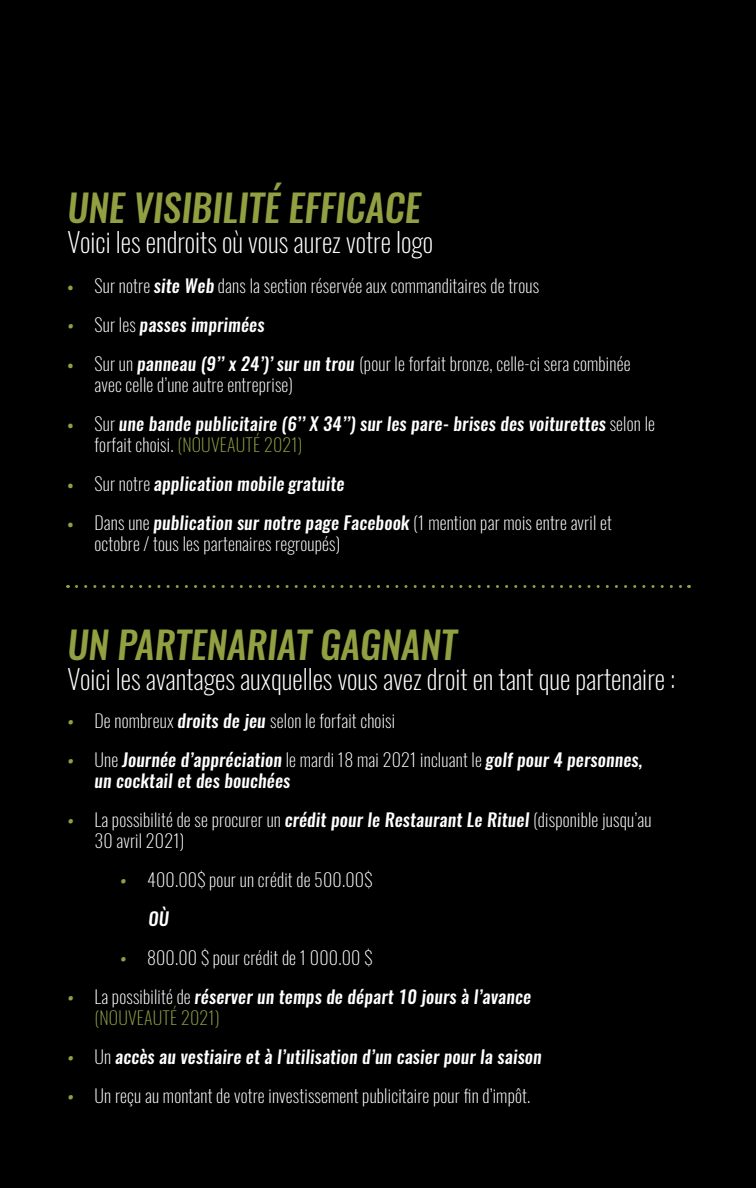
<style>
.page{position:relative;width:756px;height:1188px;background:#000}
.page>*{position:absolute;margin:0;border:0;box-sizing:border-box;transform-origin:0 0}
.t1{font:italic 500 37.5px "Oswald";color:#92a042}
.t2{font:200 27px "Oswald";color:#fff}
.t3{font:200 18px/21px "Oswald";letter-spacing:.01em;color:#fff}
.t4{font:italic 500 18px/21px "Oswald";letter-spacing:.01em;color:#fff}
.s1{font-weight:600;font-size:13.5px;color:#92a042}
.s2{font-weight:500;font-style:italic}
.s3{font-size:15px;color:#92a042}
.s4{font-weight:200;font-style:normal}
.s5{font-weight:600;font-style:normal;font-size:13.5px;color:#92a042}
.s6{font-weight:200;font-style:normal;color:#92a042}
.s7{font-weight:500;font-style:italic;font-size:15px;color:#92a042}
</style>
<div class="page">
<svg style="left:76px;top:585px;width:613px;height:3px"></svg>
<h1 class="t1" style="left:68px;top:182px;width:355px">UNE VISIBILITÉ EFFICACE</h1>
<h2 class="t2" style="left:68px;top:218px;width:367px">Voici les endroits où vous aurez votre logo</h2>
<p class="t3" style="left:68px;top:273px;width:473px"><span class="s1">•</span> Sur notre <span class="s2">site Web</span> dans la section réservée aux commanditaires de trous</p>
<p class="t4" style="left:68px;top:315px;width:198px"><span class="s3">•</span> <span class="s4">Sur les</span> passes imprimées</p>
<p class="t3" style="left:94px;top:351px;width:538px;text-indent:-27px"><span class="s1">•</span> Sur un <span class="s2">panneau (9’’ x 24’)’ sur un trou</span> (pour le forfait bronze, celle-ci sera combinée avec celle d’une autre entreprise)</p>
<p class="t4" style="left:94px;top:414px;width:562px;text-indent:-27px"><span class="s5">•</span> <span class="s4">Sur</span> une bande publicitaire (6’’ X 34’’) sur les pare- brises des voiturettes <span class="s4">selon le forfait choisi.</span> <span class="s6">(NOUVEAUTÉ 2021)</span></p>
<p class="t4" style="left:68px;top:474px;width:278px"><span class="s5">•</span> <span class="s4">Sur notre</span> application mobile gratuite</p>
<p class="t3" style="left:94px;top:510px;width:519px;text-indent:-27px"><span class="s1">•</span> Dans une <span class="s2">publication sur notre page Facebook</span> (1 mention par mois entre avril et octobre / tous les partenaires regroupés)</p>
<h1 class="t1" style="left:68px;top:619px;width:391px">UN PARTENARIAT GAGNANT</h1>
<h2 class="t2" style="left:68px;top:655px;width:609px">Voici les avantages auxquelles vous avez droit en tant que partenaire :</h2>
<p class="t3" style="left:68px;top:708px;width:329px"><span class="s7">•</span> De nombreux <span class="s2">droits de jeu</span> selon le forfait choisi</p>
<p class="t4" style="left:94px;top:749px;width:550px;text-indent:-27px"><span class="s3">•</span> <span class="s4">Une</span> Journée d’appréciation <span class="s4">le mardi 18 mai 2021 incluant le</span> golf pour 4 personnes, un cocktail et des bouchées</p>
<p class="t3" style="left:94px;top:807px;width:558px;text-indent:-27px"><span class="s7">•</span> La possibilité de se procurer un <span class="s2">crédit pour le Restaurant Le Rituel</span> (disponible jusqu’au<br>30 avril 2021)</p>
<p class="t3" style="left:148px;top:858px;width:226px;line-height:39px;text-indent:-28px"><span class="s7">•</span> 400.00$ pour un crédit de 500.00$<br><span class="s2">OÙ</span></p>
<p class="t3" style="left:120px;top:945px;width:254px"><span class="s7">•</span> 800.00 $ pour crédit de 1 000.00 $</p>
<p class="t4" style="left:94px;top:986px;width:438px;text-indent:-27px"><span class="s3">•</span> <span class="s4">La possibilité de</span> réserver un temps de départ 10 jours à l’avance <span class="s6">(NOUVEAUTÉ 2021)</span></p>
<p class="t4" style="left:68px;top:1046px;width:476px"><span class="s3">•</span> <span class="s4">Un</span> accès au vestiaire et à l’utilisation d’un casier pour la saison</p>
<p class="t3" style="left:68px;top:1083px;width:464px"><span class="s7">•</span> Un reçu au montant de votre investissement publicitaire pour fin d’impôt.</p>
</div>
